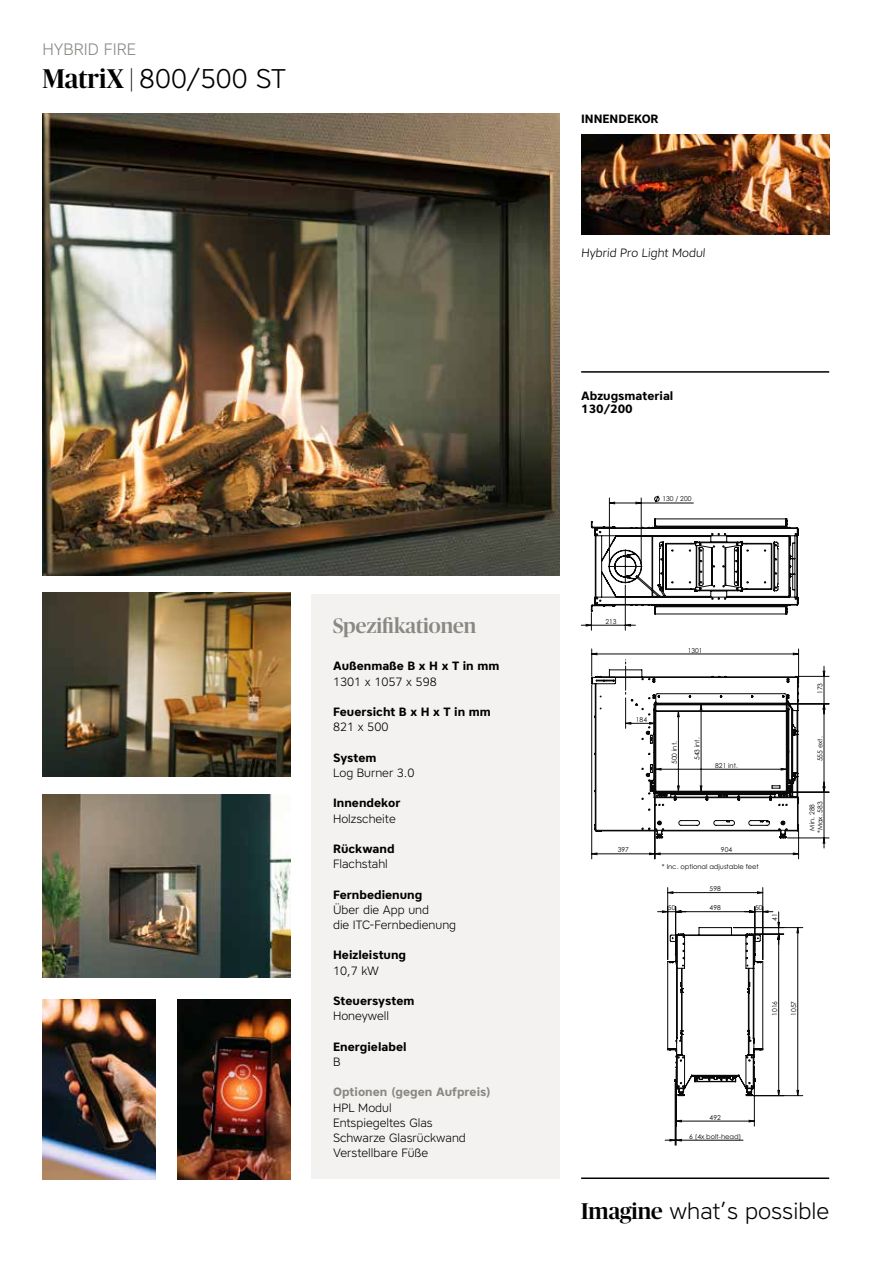
<style>
.page{position:relative;width:893px;height:1263px;background:#fff}
.page>*{position:absolute;margin:0;border:0;box-sizing:border-box;transform-origin:0 0}
.t1{font:300 27px "Core Sans A35";color:#000}
.t2{font:300 22.8px "Core Sans A35";color:#000}
.t3{font:500 21px "Publico Banner";color:#8b8883}
.t4{font:300 16.5px "Core Sans A35";color:#8b8883}
.t5{font:300 12px/15.1px "Core Sans A35";color:#000}
.t6{font:700 12px/13.5px "Core Sans A65";color:#000}
.t7{font:700 12px "Core Sans A65";color:#8b8883}
.t8{font:6.75px/7.9px "Century Gothic";color:#090909;text-align:center}
.s1{font-family:"Publico Banner";font-weight:500}
</style>
<div class="page">
<hr style="left:581px;top:371px;width:248px;height:2px;background:#000">
<div style="left:312px;top:594px;width:248px;height:585px;background:#f3f2f1"></div>
<img style="left:43px;top:114px;width:517px;height:461px">
<img style="left:43px;top:794px;width:248px;height:184px">
<svg style="left:799px;top:653px;width:26px;height:202px"></svg>
<hr style="left:824px;top:792px;width:1px;height:46px;background:#090909">
<hr style="left:787px;top:838px;width:42px;height:1px;background:#090909">
<hr style="left:824px;top:704px;width:1px;height:88px;background:#090909">
<hr style="left:789px;top:792px;width:40px;height:1px;background:#090909">
<hr style="left:798px;top:676px;width:31px;height:1px;background:#090909">
<hr style="left:788px;top:704px;width:41px;height:1px;background:#090909">
<svg style="left:823px;top:839px;width:2px;height:9px"></svg>
<svg style="left:823px;top:666px;width:2px;height:48px"></svg>
<svg style="left:591px;top:649px;width:208px;height:210px"></svg>
<svg style="left:581px;top:495px;width:218px;height:135px"></svg>
<hr style="left:675px;top:1083px;width:1px;height:62px;background:#090909">
<hr style="left:676px;top:1083px;width:1px;height:62px;background:#090909">
<hr style="left:667px;top:887px;width:1px;height:72px;background:#090909">
<hr style="left:762px;top:887px;width:1px;height:72px;background:#090909">
<hr style="left:733px;top:927px;width:70px;height:1px;background:#090909">
<hr style="left:753px;top:1095px;width:50px;height:1px;background:#090909">
<svg style="left:658px;top:891px;width:141px;height:250px"></svg>
<img style="left:43px;top:593px;width:248px;height:184px">
<img style="left:581px;top:135px;width:248px;height:99px">
<img style="left:178px;top:999px;width:113px;height:180px">
<img style="left:43px;top:999px;width:113px;height:180px">
<hr style="left:581px;top:1177px;width:248px;height:2px;background:#000">
<h3 class="t4" style="left:43px;top:38px;width:95px">HYBRID FIRE</h3>
<h1 class="t1" style="left:43px;top:61px;width:245px"><span class="s1">MatriX |</span> 800/500 ST</h1>
<h3 class="t3" style="left:333px;top:611px;width:145px">Spezifikationen</h3>
<p class="t6" style="left:333px;top:659px;width:168px">Außenmaße B x H x T in mm</p>
<p class="t5" style="left:333px;top:673px;width:105px">1301 x 1057 x 598</p>
<p class="t6" style="left:333px;top:705px;width:159px">Feuersicht B x H x T in mm</p>
<p class="t5" style="left:333px;top:719px;width:57px">821 x 500</p>
<p class="t6" style="left:333px;top:750px;width:45px">System</p>
<p class="t5" style="left:333px;top:765px;width:83px">Log Burner 3.0</p>
<p class="t6" style="left:333px;top:796px;width:69px">Innendekor</p>
<p class="t5" style="left:333px;top:810px;width:64px">Holzscheite</p>
<p class="t6" style="left:333px;top:842px;width:63px">Rückwand</p>
<p class="t5" style="left:333px;top:856px;width:56px">Flachstahl</p>
<p class="t6" style="left:333px;top:887px;width:91px">Fernbedienung</p>
<p class="t5" style="left:333px;top:902px;width:125px">Über die App und<br>die ITC-Fernbedienung</p>
<p class="t6" style="left:333px;top:948px;width:75px">Heizleistung</p>
<p class="t5" style="left:333px;top:963px;width:47px">10,7 kW</p>
<p class="t6" style="left:333px;top:994px;width:83px">Steuersystem</p>
<p class="t5" style="left:333px;top:1008px;width:58px">Honeywell</p>
<p class="t6" style="left:333px;top:1039px;width:75px">Energielabel</p>
<p class="t5" style="left:333px;top:1054px;width:9px">B</p>
<p class="t7" style="left:333px;top:1084px;width:159px">Optionen (gegen Aufpreis)</p>
<p class="t5" style="left:333px;top:1100px;width:134px">HPL Modul<br>Entspiegeltes Glas<br>Schwarze Glasrückwand<br>Verstellbare Füße</p>
<p class="t6" style="left:581px;top:111px;width:79px">INNENDEKOR</p>
<p class="t5" style="left:581px;top:245px;width:127px">Hybrid Pro Light Modul</p>
<p class="t6" style="left:581px;top:388px;width:94px">Abzugsmaterial<br>130/200</p>
<p class="t8" style="left:662px;top:495px;width:31px">130 / 200</p>
<p class="t8" style="left:605px;top:617px;width:13px">213</p>
<p class="t8" style="left:688px;top:646px;width:16px">1301</p>
<p class="t8" style="left:636px;top:715px;width:13px">184</p>
<p class="t8" style="left:670px;top:764px;width:24px;rotate:-90deg">500 int.</p>
<p class="t8" style="left:693px;top:760px;width:24px;rotate:-90deg">543 int.</p>
<p class="t8" style="left:715px;top:761px;width:24px">821 int.</p>
<p class="t8" style="left:618px;top:846px;width:13px">397</p>
<p class="t8" style="left:721px;top:846px;width:13px">904</p>
<p class="t8" style="left:662px;top:862px;width:98px">* Inc. optional adjustable feet</p>
<p class="t8" style="left:710px;top:885px;width:13px">598</p>
<p class="t8" style="left:668px;top:904px;width:9px">50</p>
<p class="t8" style="left:710px;top:904px;width:13px">498</p>
<p class="t8" style="left:755px;top:904px;width:9px">50</p>
<p class="t8" style="left:771px;top:921px;width:9px;rotate:-90deg">41</p>
<p class="t8" style="left:816px;top:694px;width:13px;rotate:-90deg">173</p>
<p class="t8" style="left:816px;top:761px;width:26px;rotate:-90deg">555 ext.</p>
<p class="t8" style="left:808px;top:833px;width:33px;rotate:-90deg">Min. 288 *Max. 583</p>
<p class="t8" style="left:771px;top:1016px;width:16px;rotate:-90deg">1016</p>
<p class="t8" style="left:790px;top:1016px;width:16px;rotate:-90deg">1057</p>
<p class="t8" style="left:710px;top:1113px;width:13px">492</p>
<p class="t8" style="left:689px;top:1132px;width:53px">6 (4x bolt-head)</p>
<h2 class="t2" style="left:581px;top:1196px;width:250px"><span class="s1">Imagine</span> what’s possible</h2>
</div>
